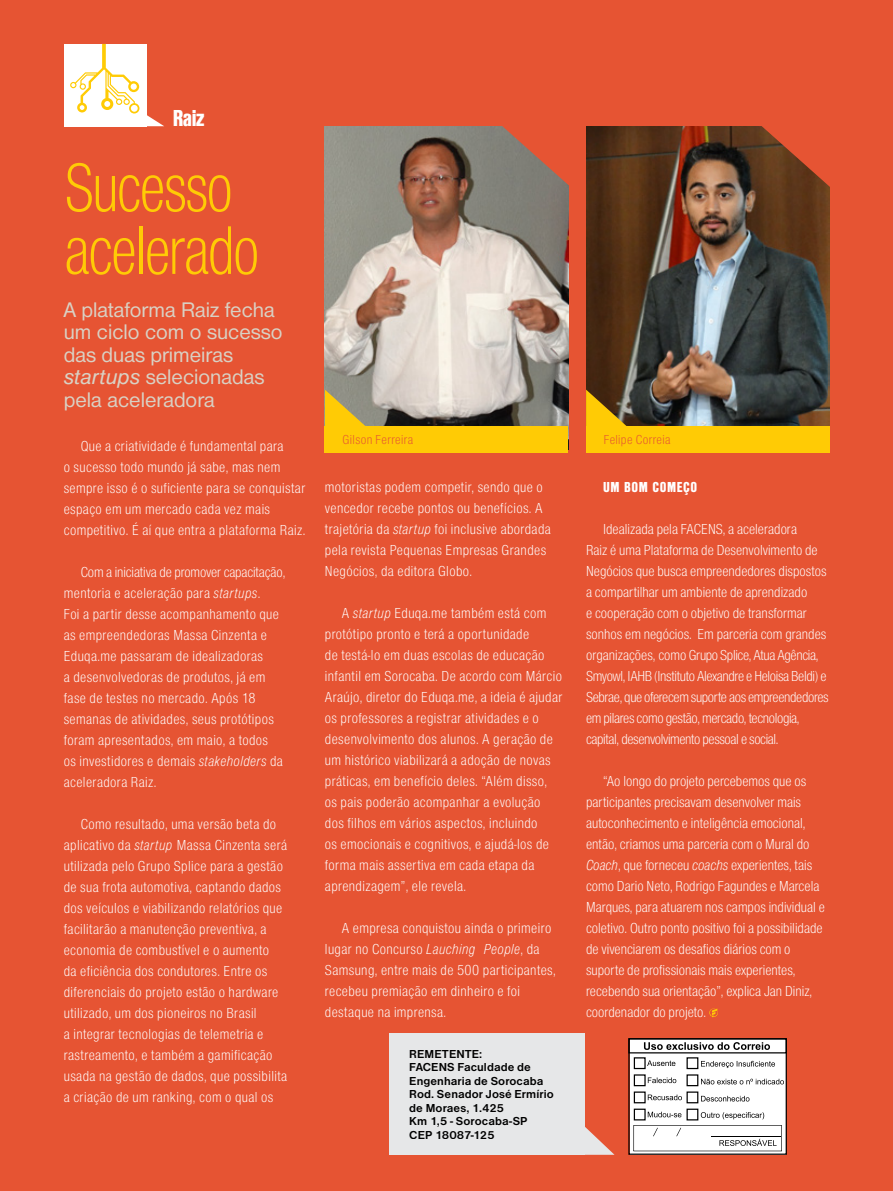
<style>
.page{position:relative;width:893px;height:1191px;background:#e65433}
.page>*{position:absolute;margin:0;border:0;box-sizing:border-box;transform-origin:0 0}
.t1{font:71.25px/62.7px "Nimbus Sans DOT Ligh Cond";letter-spacing:-.03em;color:#ffcb05;scale:.89 1}
.t2{font:24px "Nimbus Sans DOT Blac Cond";color:#fff}
.t3{font:21.9px/22.5px "Nimbus Sans DOT";color:#d9d1c4}
.t4{font:15px/21px "Nimbus Sans DOT Ligh Cond";letter-spacing:.025em;color:#fff}
.t5{font:15px/21px "Nimbus Sans DOT Ligh Cond";color:#fff}
.t6{font:15px/21px "Nimbus Sans DOT Ligh Cond";letter-spacing:-.005em;color:#fff}
.t7{font:15px "Nimbus Sans DOT Blac Cond";letter-spacing:.04em;color:#fff}
.t8{font:13.5px "Nimbus Sans DOT Ligh Cond";letter-spacing:.025em;color:#e65433}
.t9{font:700 12px/13.5px "Nimbus Sans DOT";letter-spacing:.01em;color:#000}
.s1{font-style:italic}
.s2{font-family:"Nimbus Sans DOT Ligh Cond Ital"}
</style>
<div class="page">
<div style="left:64px;top:44px;width:83px;height:82px;background:#fff"></div>
<svg style="left:70px;top:44px;width:94px;height:82px"></svg>
<img style="left:325px;top:126px;width:243px;height:300px">
<svg style="left:325px;top:389px;width:69px;height:37px"></svg>
<div style="left:325px;top:426px;width:243px;height:27px;background:#ffcb05"></div>
<svg style="left:709px;top:1008px;width:9px;height:9px"></svg>
<img style="left:586px;top:126px;width:243px;height:300px">
<svg style="left:478px;top:126px;width:91px;height:70px"></svg>
<svg style="left:737px;top:126px;width:93px;height:70px"></svg>
<svg style="left:586px;top:389px;width:70px;height:37px"></svg>
<div style="left:586px;top:426px;width:243px;height:27px;background:#ffcb05"></div>
<div style="left:630px;top:1039px;width:155px;height:115px;background:#fff"></div>
<div style="left:628px;top:1038px;width:159px;height:15px;border:1px solid #000"></div>
<svg style="left:644px;top:1042px;width:126px;height:8px"></svg>
<svg style="left:647px;top:1060px;width:28px;height:6px"></svg>
<svg style="left:648px;top:1077px;width:28px;height:6px"></svg>
<svg style="left:648px;top:1094px;width:34px;height:6px"></svg>
<svg style="left:648px;top:1111px;width:33px;height:6px"></svg>
<svg style="left:701px;top:1060px;width:74px;height:8px"></svg>
<svg style="left:701px;top:1078px;width:83px;height:6px"></svg>
<svg style="left:701px;top:1095px;width:48px;height:6px"></svg>
<svg style="left:701px;top:1112px;width:63px;height:7px"></svg>
<div style="left:634px;top:1108px;width:12px;height:12px;border:1px solid #000"></div>
<div style="left:634px;top:1091px;width:12px;height:12px;border:1px solid #000"></div>
<div style="left:634px;top:1074px;width:12px;height:12px;border:1px solid #000"></div>
<div style="left:634px;top:1057px;width:12px;height:12px;border:1px solid #000"></div>
<div style="left:686px;top:1108px;width:12px;height:12px;border:1px solid #000"></div>
<div style="left:686px;top:1091px;width:12px;height:12px;border:1px solid #000"></div>
<div style="left:686px;top:1074px;width:12px;height:12px;border:1px solid #000"></div>
<div style="left:686px;top:1057px;width:12px;height:12px;border:1px solid #000"></div>
<svg style="left:633px;top:1125px;width:149px;height:26px"></svg>
<div style="left:389px;top:1033px;width:196px;height:121px;background:#e6e7e8"></div>
<svg style="left:585px;top:1127px;width:29px;height:27px"></svg>
<h2 class="t2" style="left:173px;top:105px;width:33px">RAIZ</h2>
<h1 class="t1" style="left:64px;top:157px;width:221px">Sucesso acelerado</h1>
<h3 class="t3" style="left:64px;top:298px;width:220px">A plataforma Raiz fecha um ciclo com o sucesso das duas primeiras <span class="s1">startups</span> selecionadas pela aceleradora</h3>
<p class="t4" style="left:64px;top:436px;width:243px;text-indent:17px">Que a criatividade é fundamental para<br>o sucesso todo mundo já sabe, mas nem sempre isso é o suficiente para se conquistar espaço em um mercado cada vez mais competitivo. É aí que entra a plataforma Raiz.</p>
<p class="t4" style="left:64px;top:562px;width:223px;text-indent:17px">Com a iniciativa de promover capacitação, mentoria e aceleração para <span class="s2">startups</span>.<br>Foi a partir desse acompanhamento que as empreendedoras Massa Cinzenta e Eduqa.me passaram de idealizadoras<br>a desenvolvedoras de produtos, já em fase de testes no mercado. Após 18 semanas de atividades, seus protótipos foram apresentados, em maio, a todos<br>os investidores e demais <span class="s2">stakeholders</span> da aceleradora Raiz.</p>
<p class="t4" style="left:64px;top:814px;width:225px;text-indent:17px">Como resultado, uma versão beta do aplicativo da <span class="s2">startup</span> Massa Cinzenta será utilizada pelo Grupo Splice para a gestão de sua frota automotiva, captando dados dos veículos e viabilizando relatórios que facilitarão a manutenção preventiva, a economia de combustível e o aumento<br>da eficiência dos condutores. Entre os diferenciais do projeto estão o hardware utilizado, um dos pioneiros no Brasil<br>a integrar tecnologias de telemetria e rastreamento, e também a gamificação usada na gestão de dados, que possibilita a criação de um ranking, com o qual os</p>
<p class="t8" style="left:343px;top:432px;width:72px">Gilson Ferreira</p>
<p class="t8" style="left:604px;top:432px;width:68px">Felipe Correia</p>
<p class="t4" style="left:325px;top:476px;width:228px">motoristas podem competir, sendo que o vencedor recebe pontos ou benefícios. A trajetória da <span class="s2">startup</span> foi inclusive abordada pela revista Pequenas Empresas Grandes Negócios, da editora Globo.</p>
<p class="t4" style="left:325px;top:602px;width:239px;text-indent:17px">A <span class="s2">startup</span> Eduqa.me também está com protótipo pronto e terá a oportunidade<br>de testá-lo em duas escolas de educação infantil em Sorocaba. De acordo com Márcio Araújo, diretor do Eduqa.me, a ideia é ajudar os professores a registrar atividades e o desenvolvimento dos alunos. A geração de um histórico viabilizará a adoção de novas práticas, em benefício deles. “Além disso, os pais poderão acompanhar a evolução dos filhos em vários aspectos, incluindo<br>os emocionais e cognitivos, e ajudá-los de forma mais assertiva em cada etapa da aprendizagem”, ele revela.</p>
<p class="t4" style="left:325px;top:917px;width:232px;text-indent:17px">A empresa conquistou ainda o primeiro lugar no Concurso <span class="s2">Lauching People</span>, da Samsung, entre mais de 500 participantes, recebeu premiação em dinheiro e foi destaque na imprensa.</p>
<p class="t9" style="left:409px;top:1047px;width:146px">REMETENTE:<br>FACENS Faculdade de<br>Engenharia de Sorocaba<br>Rod. Senador José Ermírio de Moraes, 1.425<br>Km 1,5 - Sorocaba-SP<br>CEP 18087-125</p>
<p class="t7" style="left:603px;top:478px;width:30px">UM BOM</p>
<p class="t7" style="left:652px;top:478px;width:45px">COMEÇO</p>
<p class="t6" style="left:586px;top:518px;width:244px;text-indent:17px">Idealizada pela FACENS, a aceleradora<br>Raiz é uma Plataforma de Desenvolvimento de Negócios que busca empreendedores dispostos a compartilhar um ambiente de aprendizado<br>e cooperação com o objetivo de transformar sonhos em negócios. Em parceria com grandes organizações, como Grupo Splice, Atua Agência, Smyowl, IAHB (Instituto Alexandre e Heloisa Beldi) e Sebrae, que oferecem suporte aos empreendedores em pilares como gestão, mercado, tecnologia, capital, desenvolvimento pessoal e social.</p>
<p class="t5" style="left:586px;top:770px;width:240px;text-indent:17px">“Ao longo do projeto percebemos que os participantes precisavam desenvolver mais autoconhecimento e inteligência emocional, então, criamos uma parceria com o Mural do <span class="s2">Coach</span>, que forneceu <span class="s2">coachs</span> experientes, tais como Dario Neto, Rodrigo Fagundes e Marcela Marques, para atuarem nos campos individual e coletivo. Outro ponto positivo foi a possibilidade de vivenciarem os desafios diários com o suporte de profissionais mais experientes, recebendo sua orientação”, explica Jan Diniz, coordenador do projeto.</p>
</div>
